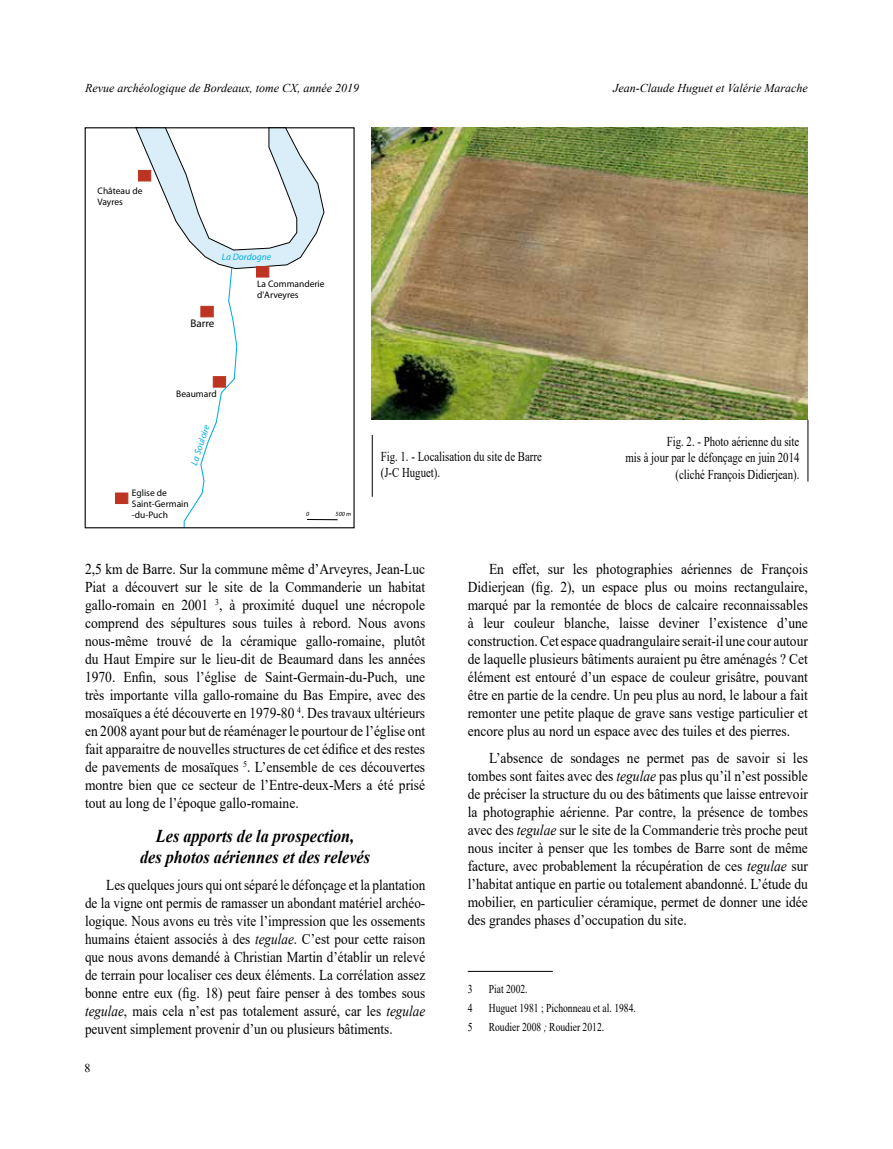
<style>
.page{position:relative;width:893px;height:1149px;background:#fff}
.page>*{position:absolute;margin:0;border:0;box-sizing:border-box;transform-origin:0 0}
.t1{font:italic 700 18px/21px "Times New Roman";color:#000;text-align:center;scale:.9 1}
.t2{font:15px/18px "Times New Roman";color:#000;text-align:justify;scale:.9 1}
.t3{font:15px/18px "Times New Roman";color:#000;text-align:justify;scale:.88 1}
.t4{font:13.5px/16.5px "Times New Roman";color:#000;scale:.8 1}
.t5{font:italic 12px "Times New Roman";color:#000}
.t6{font:12px "Times New Roman";color:#000;scale:.8 1}
.t7{font:12px "Times New Roman";color:#000}
.t8{font:11.1px "Myriad";color:#000}
.t9{font:9.45px/11.2px "Myriad";color:#000}
.t10{font:italic 9.45px "Myriad";color:#00aeea}
.t11{font:italic 6.3px "Myriad";color:#000}
.s1{font-style:italic}
</style>
<div class="page">
<div style="left:115px;top:492px;width:13px;height:11px;background:#be3423;border:1px solid #be3423"></div>
<svg style="left:136px;top:129px;width:202px;height:397px"></svg>
<hr style="left:307px;top:519px;width:31px;height:1px;background:#000">
<img style="left:371px;top:128px;width:437px;height:291px">
<hr style="left:468px;top:970px;width:85px;height:1px;background:#000">
<hr style="left:372px;top:435px;width:1px;height:61px;background:#000">
<hr style="left:808px;top:419px;width:1px;height:62px;background:#000">
<p class="t5" style="left:85px;top:79px;width:276px">Revue archéologique de Bordeaux, tome CX, année 2019</p>
<p class="t5" style="left:613px;top:79px;width:196px">Jean-Claude Huguet et Valérie Marache</p>
<p class="t9" style="left:98px;top:185px;width:46px">Château de<br>Vayres</p>
<p class="t10" style="left:222px;top:252px;width:51px">La Dordogne</p>
<p class="t8" style="left:190px;top:317px;width:26px">Barre</p>
<p class="t9" style="left:176px;top:388px;width:42px">Beaumard</p>
<p class="t10" style="left:189px;top:463px;width:43px;rotate:-72deg">La Souloire</p>
<p class="t9" style="left:257px;top:278px;width:69px">La Commanderie d'Arveyres</p>
<p class="t9" style="left:132px;top:487px;width:58px">Eglise de<br>Saint-Germain -du-Puch</p>
<p class="t11" style="left:306px;top:511px;width:5px">0</p>
<p class="t11" style="left:336px;top:511px;width:17px">500 m</p>
<p class="t4" style="left:381px;top:447px;width:203px">Fig. 1. - Localisation du site de Barre (J-C Huguet).</p>
<p class="t4" style="left:625px;top:432px;width:219px;text-align:right">Fig. 2. - Photo aérienne du site<br>mis à jour par le défonçage en juin 2014 (cliché François Didierjean).</p>
<p class="t2" style="left:85px;top:559px;width:379px">2,5 km de Barre. Sur la commune même d’Arveyres, Jean-Luc Piat a découvert sur le site de la Commanderie un habitat gallo-romain en 2001 <sup>3</sup>, à proximité duquel une nécropole comprend des sépultures sous tuiles à rebord. Nous avons nous-même trouvé de la céramique gallo-romaine, plutôt du Haut Empire sur le lieu-dit de Beaumard dans les années 1970. Enfin, sous l’église de Saint-Germain-du-Puch, une très importante villa gallo-romaine du Bas Empire, avec des mosaïques a été découverte en 1979-80 <sup>4</sup>. Des travaux ultérieurs en 2008 ayant pour but de réaménager le pourtour de l’église ont fait apparaitre de nouvelles structures de cet édifice et des restes de pavements de mosaïques <sup>5</sup>. L’ensemble de ces découvertes montre bien que ce secteur de l’Entre-deux-Mers a été prisé tout au long de l’époque gallo-romaine.</p>
<p class="t1" style="left:140px;top:825px;width:257px">Les apports de la prospection,<br>des photos aériennes et des relevés</p>
<p class="t3" style="left:85px;top:875px;width:388px;text-indent:21px">Les quelques jours qui ont séparé le défonçage et la plantation de la vigne ont permis de ramasser un abondant matériel archéo&shy;logique. Nous avons eu très vite l’impression que les ossements humains étaient associés à des <span class="s1">tegulae</span>. C’est pour cette raison que nous avons demandé à Christian Martin d’établir un relevé de terrain pour localiser ces deux éléments. La corrélation assez bonne entre eux (fig. 18) peut faire penser à des tombes sous <span class="s1">tegulae</span>, mais cela n’est pas totalement assuré, car les <span class="s1">tegulae </span>peuvent simplement provenir d’un ou plusieurs bâtiments.</p>
<p class="t7" style="left:85px;top:1059px;width:7px">8</p>
<p class="t2" style="left:468px;top:559px;width:379px;text-indent:21px">En effet, sur les photographies aériennes de François Didierjean (fig. 2), un espace plus ou moins rectangulaire, marqué par la remontée de blocs de calcaire reconnaissables à leur couleur blanche, laisse deviner l’existence d’une construction. Cet espace quadrangulaire serait-il une cour autour de laquelle plusieurs bâtiments auraient pu être aménagés ? Cet élément est entouré d’un espace de couleur grisâtre, pouvant être en partie de la cendre. Un peu plus au nord, le labour a fait remonter une petite plaque de grave sans vestige particulier et encore plus au nord un espace avec des tuiles et des pierres.</p>
<p class="t2" style="left:468px;top:748px;width:379px;text-indent:21px">L’absence de sondages ne permet pas de savoir si les tombes sont faites avec des <span class="s1">tegulae</span> pas plus qu’il n’est possible de préciser la structure du ou des bâtiments que laisse entrevoir la photographie aérienne. Par contre, la présence de tombes avec des <span class="s1">tegulae</span> sur le site de la Commanderie très proche peut nous inciter à penser que les tombes de Barre sont de même facture, avec probablement la récupération de ces <span class="s1">tegulae</span> sur l’habitat antique en partie ou totalement abandonné. L’étude du mobilier, en particulier céramique, permet de donner une idée des grandes phases d’occupation du site.</p>
<p class="t6" style="left:468px;top:980px;width:8px">3</p>
<p class="t6" style="left:489px;top:980px;width:50px">Piat 2002.</p>
<p class="t6" style="left:468px;top:999px;width:8px">4</p>
<p class="t6" style="left:489px;top:999px;width:185px">Huguet 1981 ; Pichonneau et al. 1984.</p>
<p class="t6" style="left:468px;top:1018px;width:8px">5</p>
<p class="t6" style="left:489px;top:1018px;width:146px">Roudier 2008 <span class="s1">;</span> Roudier 2012.</p>
</div>
